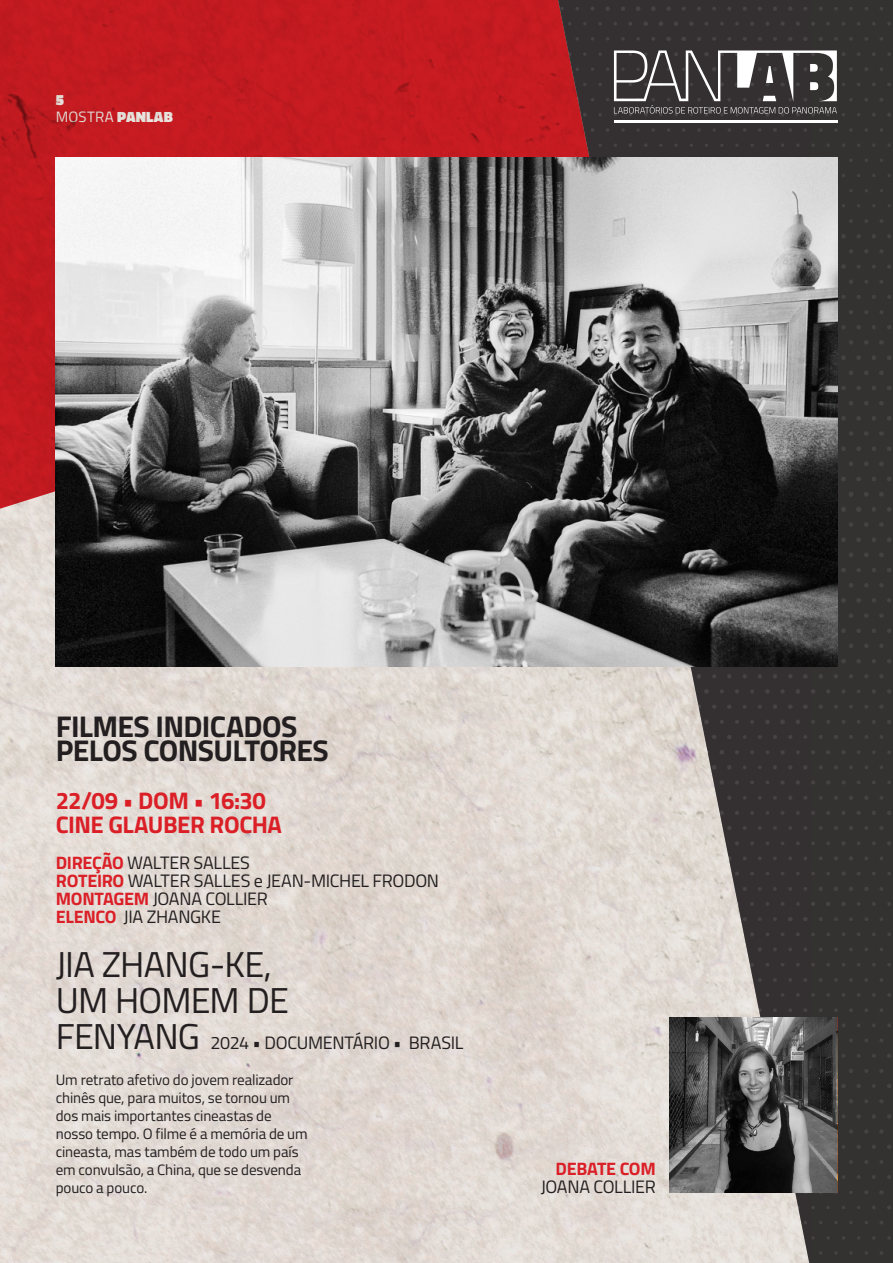
<style>
.page{position:relative;width:893px;height:1263px;background:#fff}
.page>*{position:absolute;margin:0;border:0;box-sizing:border-box;transform-origin:0 0}
.t1{font:36px "Cairo";letter-spacing:-.025em;color:#231f20}
.t2{font:700 30px "Cairo";letter-spacing:-.02em;color:#231f20}
.t3{font:700 24px "Cairo";letter-spacing:-.02em;color:#db1f27}
.t4{font:18px "Cairo";letter-spacing:-.02em;color:#231f20}
.t5{font:700 18px "Cairo";letter-spacing:-.02em;color:#db1f27}
.t6{font:15px/18px "Cairo";letter-spacing:-.01em;color:#231f20}
.t7{font:900 15px/17.2px "Cairo";color:#fff}
.s1{font-weight:400}
.s2{font-weight:700;color:#db1f27}
.s3{font-size:36px}
</style>
<div class="page">
<svg style="left:809px;top:0;width:84px;height:1263px;background:#383534"></svg>
<hr style="left:614px;top:120px;width:223px;height:3px;background:#fff">
<svg style="left:809px;top:50px;width:28px;height:64px"></svg>
<img style="left:0;top:0;width:809px;height:1263px">
<img style="left:56px;top:158px;width:781px;height:508px">
<svg style="left:670px;top:1017px;width:167px;height:176px;background:#555"></svg>
<p class="t7" style="left:56px;top:91px;width:118px">5<br><span class="s1">MOSTRA</span> PANLAB</p>
<p class="t2" style="left:56px;top:702px;width:243px">FILMES INDICADOS</p>
<p class="t2" style="left:56px;top:726px;width:275px">PELOS CONSULTORES</p>
<p class="t3" style="left:56px;top:781px;width:212px">22/09 • DOM • 16:30</p>
<p class="t3" style="left:56px;top:805px;width:228px">CINE GLAUBER ROCHA</p>
<p class="t4" style="left:56px;top:849px;width:196px"><span class="s2">DIREÇÃO</span> WALTER SALLES</p>
<p class="t4" style="left:56px;top:867px;width:385px"><span class="s2">ROTEIRO</span> WALTER SALLES e JEAN-MICHEL FRODON</p>
<p class="t4" style="left:56px;top:885px;width:214px"><span class="s2">MONTAGEM</span> JOANA COLLIER</p>
<p class="t4" style="left:56px;top:903px;width:167px"><span class="s2">ELENCO</span> JIA ZHANGKE</p>
<p class="t1" style="left:56px;top:938px;width:218px">JIA ZHANG-KE,</p>
<p class="t1" style="left:56px;top:974px;width:235px">UM HOMEM DE</p>
<p class="t4" style="left:56px;top:1029px;width:409px"><span class="s3">FENYANG</span> 2024 • DOCUMENTÁRIO • BRASIL</p>
<p class="t6" style="left:56px;top:1070px;width:253px">Um retrato afetivo do jovem realizador chinês que, para muitos, se tornou um dos mais importantes cineastas de nosso tempo. O filme é a memória de um cineasta, mas também de todo um país em convulsão, a China, que se desvenda pouco a pouco.</p>
<p class="t5" style="left:556px;top:1154px;width:102px">DEBATE COM</p>
<p class="t4" style="left:541px;top:1173px;width:117px">JOANA COLLIER</p>
</div>
